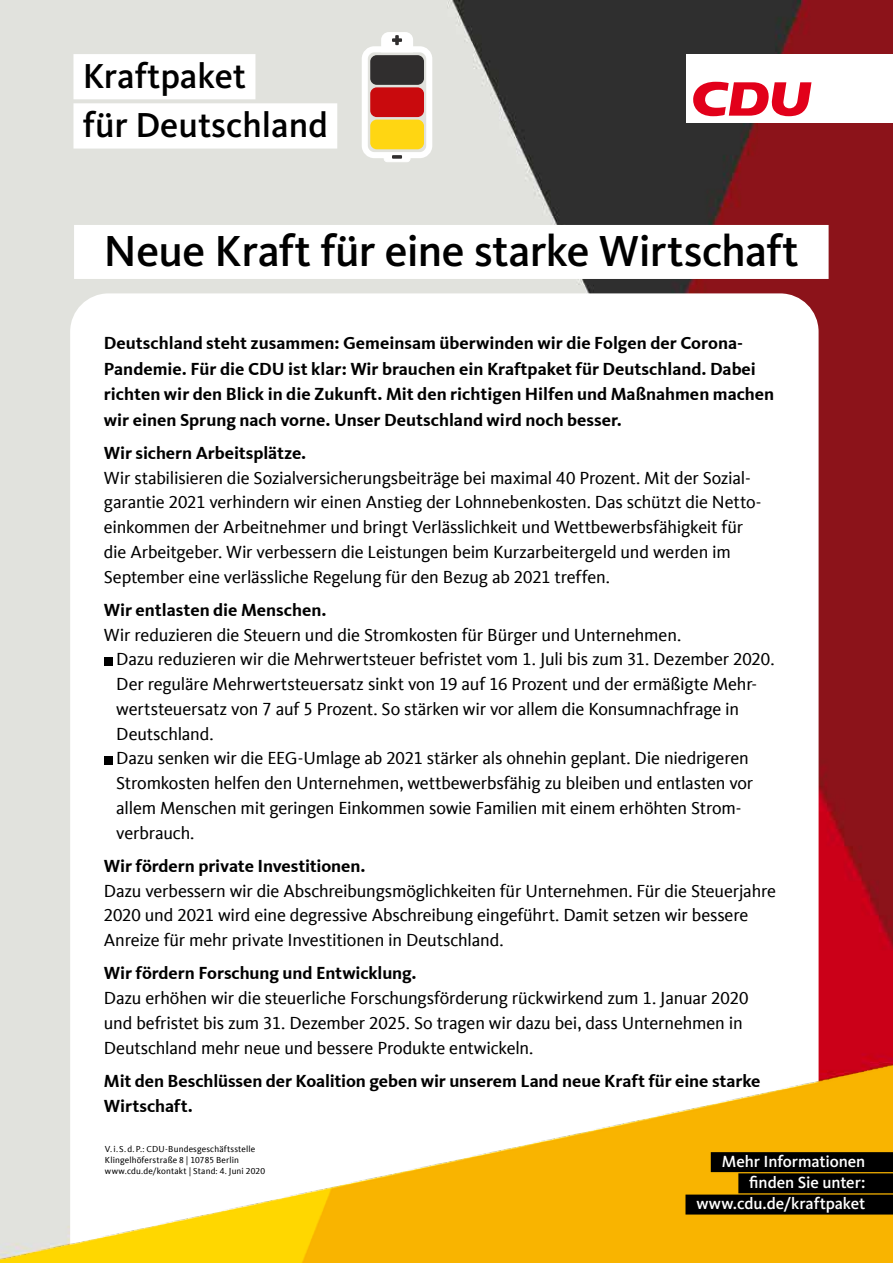
<style>
.page{position:relative;width:893px;height:1263px;background:#fff}
.page>*{position:absolute;margin:0;border:0;box-sizing:border-box;transform-origin:0 0}
.t1{font:500 45px "CDU Kievit Tab";letter-spacing:-.01em;color:#000}
.t2{font:500 36px/49.2px "CDU Kievit";color:#000}
.t3{font:18px/24.8px "CDU Kievit Tab";letter-spacing:-.01em;color:#000}
.t4{font:700 18px/25.5px "CDU Kievit Tab";color:#000}
.t5{font:500 16.8px/21.1px "CDU Kievit Tab";letter-spacing:-.005em;color:#fff;text-align:right}
.t6{font:9px/10.8px "CDU Kievit Tab";letter-spacing:.015em;color:#000}
</style>
<div class="page">
<img style="left:0;top:0;width:893px;height:997px">
<div style="left:686px;top:54px;width:207px;height:69px;background:#fff"></div>
<svg style="left:693px;top:82px;width:118px;height:34px"></svg>
<svg style="left:70px;top:293px;width:749px;height:704px"></svg>
<img style="left:0;top:997px;width:893px;height:266px">
<div style="left:104px;top:657px;width:8px;height:8px;background:#000"></div>
<div style="left:104px;top:756px;width:8px;height:8px;background:#000"></div>
<div style="left:73px;top:54px;width:182px;height:45px;background:#fff"></div>
<div style="left:73px;top:103px;width:264px;height:46px;background:#fff"></div>
<div style="left:362px;top:46px;width:70px;height:112px;border:6px solid #fff;border-radius:10px"></div>
<div style="left:370px;top:55px;width:54px;height:30px;background:#302e2e;border-radius:7px"></div>
<div style="left:370px;top:87px;width:54px;height:30px;background:#c90a0d;border-radius:7px"></div>
<div style="left:370px;top:120px;width:54px;height:29px;background:#ffd612;border-radius:7px"></div>
<svg style="left:378px;top:29px;width:38px;height:26px"></svg>
<svg style="left:384px;top:155px;width:26px;height:7px"></svg>
<svg style="left:392px;top:155px;width:10px;height:4px"></svg>
<div style="left:711px;top:1152px;width:182px;height:20px;background:#000"></div>
<div style="left:738px;top:1173px;width:155px;height:20px;background:#000"></div>
<div style="left:685px;top:1194px;width:208px;height:20px;background:#000"></div>
<div style="left:74px;top:225px;width:755px;height:54px;background:#fff"></div>
<h2 class="t2" style="left:83px;top:52px;width:247px">Kraftpaket<br>für Deutschland</h2>
<h1 class="t1" style="left:104px;top:225px;width:696px">Neue Kraft für eine starke Wirtschaft</h1>
<p class="t4" style="left:104px;top:330px;width:672px">Deutschland steht zusammen: Gemeinsam überwinden wir die Folgen der Corona-Pandemie. Für die CDU ist klar: Wir brauchen ein Kraftpaket für Deutschland. Dabei richten wir den Blick in die Zukunft. Mit den richtigen Hilfen und Maßnahmen machen wir einen Sprung nach vorne. Unser Deutschland wird noch besser.</p>
<p class="t4" style="left:104px;top:440px;width:204px">Wir sichern Arbeitsplätze.</p>
<p class="t3" style="left:104px;top:465px;width:657px">Wir stabilisieren die Sozialversicherungsbeiträge bei maximal 40 Prozent. Mit der Sozial&shy;garantie 2021 verhindern wir einen Anstieg der Lohnnebenkosten. Das schützt die Netto&shy;einkommen der Arbeitnehmer und bringt Verlässlichkeit und Wettbewerbsfähigkeit für die Arbeitgeber. Wir verbessern die Leistungen beim Kurzarbeitergeld und werden im September eine verlässliche Regelung für den Bezug ab 2021 treffen.</p>
<p class="t4" style="left:104px;top:597px;width:224px">Wir entlasten die Menschen.</p>
<p class="t3" style="left:116px;top:622px;width:660px;text-indent:-12px">Wir reduzieren die Steuern und die Stromkosten für Bürger und Unternehmen.<br>Dazu reduzieren wir die Mehrwertsteuer befristet vom 1. Juli bis zum 31. Dezember 2020.<br>Der reguläre Mehrwertsteuersatz sinkt von 19 auf 16 Prozent und der ermäßigte Mehr&shy;wertsteuersatz von 7 auf 5 Prozent. So stärken wir vor allem die Konsumnachfrage in Deutschland.<br>Dazu senken wir die EEG-Umlage ab 2021 stärker als ohnehin geplant. Die niedrigeren Stromkosten helfen den Unternehmen, wettbewerbsfähig zu bleiben und entlasten vor allem Menschen mit geringen Einkommen sowie Familien mit einem erhöhten Strom&shy;verbrauch.</p>
<p class="t4" style="left:104px;top:853px;width:263px">Wir fördern private Investitionen.</p>
<p class="t3" style="left:104px;top:878px;width:674px">Dazu verbessern wir die Abschreibungsmöglichkeiten für Unternehmen. Für die Steuerjahre<br>2020 und 2021 wird eine degressive Abschreibung eingeführt. Damit setzen wir bessere<br>Anreize für mehr private Investitionen in Deutschland.</p>
<p class="t4" style="left:104px;top:960px;width:314px">Wir fördern Forschung und Entwicklung.</p>
<p class="t3" style="left:104px;top:986px;width:646px">Dazu erhöhen wir die steuerliche Forschungsförderung rückwirkend zum 1. Januar 2020 und befristet bis zum 31. Dezember 2025. So tragen wir dazu bei, dass Unternehmen in<br>Deutschland mehr neue und bessere Produkte entwickeln.</p>
<p class="t4" style="left:104px;top:1068px;width:658px;line-height:24.8px">Mit den Beschlüssen der Koalition geben wir unserem Land neue Kraft für eine starke<br>Wirtschaft.</p>
<p class="t6" style="left:105px;top:1144px;width:162px">V.i.S.d.P.: CDU-Bundesgeschäftsstelle<br>Klingelhöferstraße 8 | 10785 Berlin www.cdu.de/kontakt | Stand: 4. Juni 2020</p>
<p class="t5" style="left:696px;top:1150px;width:170px">Mehr Informationen finden Sie unter: www.cdu.de/kraftpaket</p>
</div>
